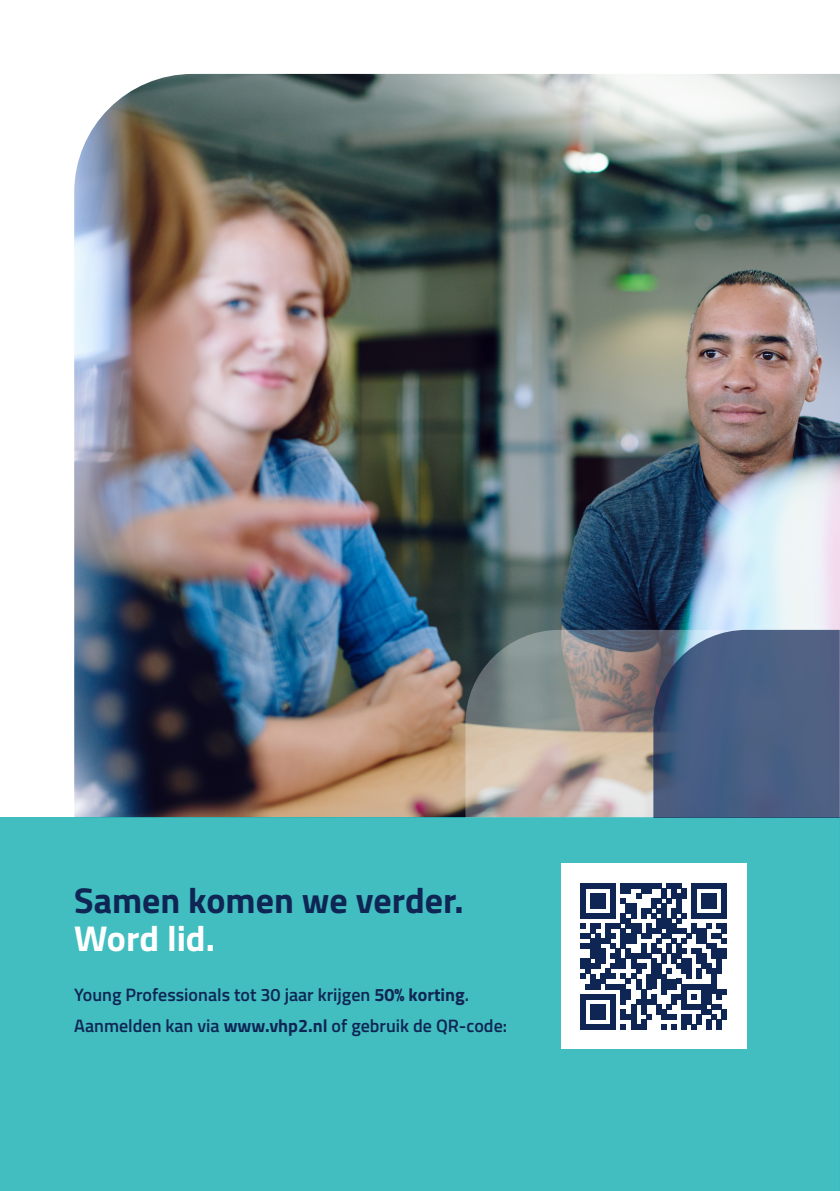
<style>
.page{position:relative;width:840px;height:1191px;background:#fff}
.page>*{position:absolute;margin:0;border:0;box-sizing:border-box;transform-origin:0 0}
.t1{font:700 35.8px "Titillium Web";color:#0f2655}
.t2{font:700 35.8px "Titillium Web";color:#fff}
.t3{font:600 18px/30px "Titillium Web";color:#0f2655}
.s1{font-weight:700}
</style>
<div class="page">
<img style="left:74px;top:74px;width:765px;height:743px">
<div style="left:0;top:817px;width:839px;height:374px;background:#42bec0"></div>
<svg style="left:465px;top:630px;width:115px;height:187px"></svg>
<div style="left:560px;top:863px;width:186px;height:186px;background:#fff"></div>
<svg style="left:580px;top:630px;width:260px;height:561px"></svg>
<div style="left:721px;top:1009px;width:5px;height:10px;background:#0f2655"></div>
<h1 class="t1" style="left:74px;top:872px;width:391px">Samen komen we verder.</h1>
<h1 class="t2" style="left:74px;top:910px;width:142px">Word lid.</h1>
<p class="t3" style="left:74px;top:979px;width:434px">Young Professionals tot 30 jaar krijgen <span class="s1">50% korting</span>.<br>Aanmelden kan via <span class="s1">www.vhp2.nl</span> of gebruik de QR-code:</p>
</div>
